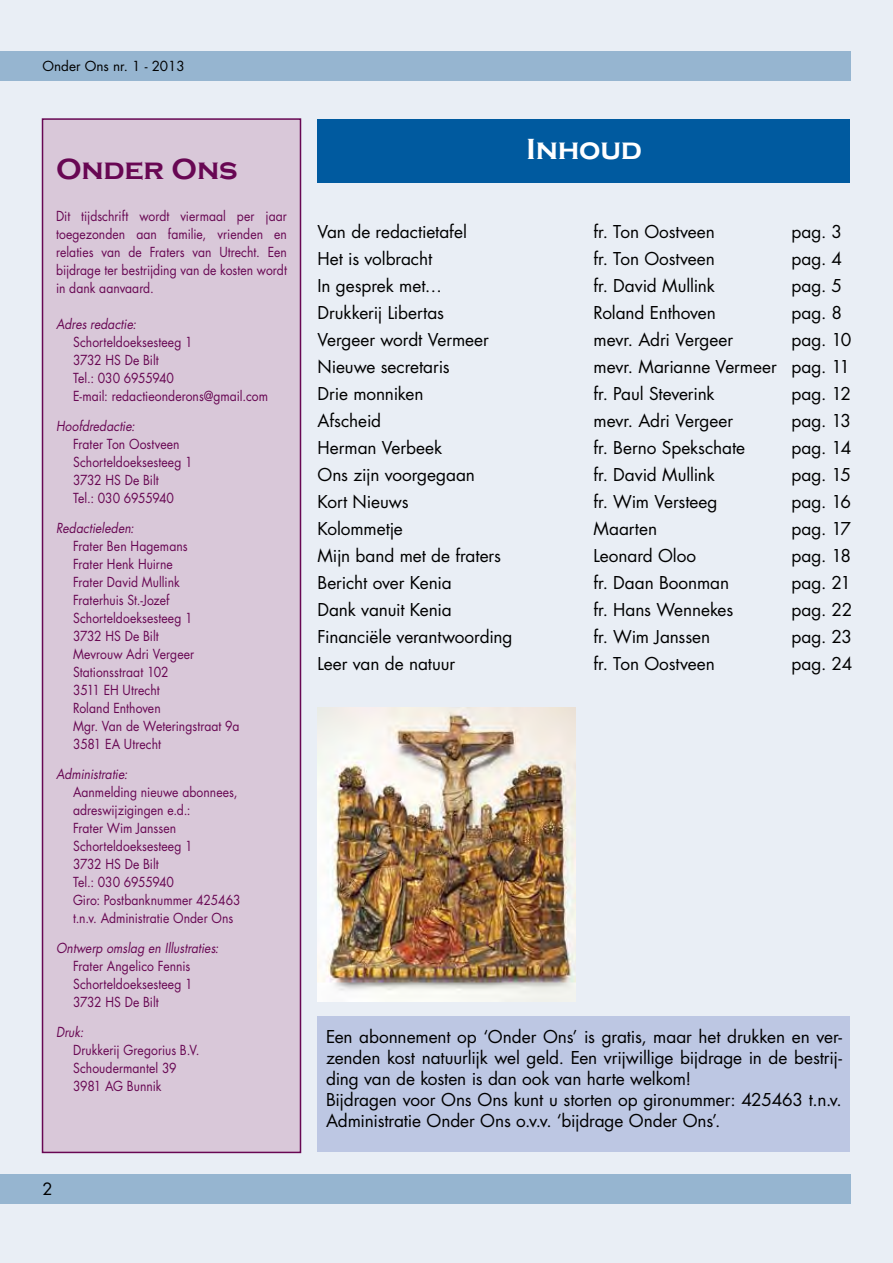
<style>
.page{position:relative;width:893px;height:1263px;background:#e9eef5}
.page>*{position:absolute;margin:0;border:0;box-sizing:border-box;transform-origin:0 0}
.t1{font:700 30px "Copperplate Gothic";letter-spacing:-.005em;color:#680753}
.t2{font:700 30px "Copperplate Gothic";letter-spacing:-.01em;color:#fff}
.t3{font:17.25px/21px "Futura Std";letter-spacing:-.005em;color:#000}
.t4{font:16.5px "Futura Std";color:#000}
.t5{font:13.5px/18px "Futura Std";letter-spacing:.005em;color:#680753;scale:.9 1}
.t6{font:italic 13.5px "Futura Std";letter-spacing:.005em;color:#680753;scale:.9 1}
.t7{font:13.5px "Futura Std";color:#000}
</style>
<div class="page">
<div style="left:317px;top:119px;width:533px;height:63px;background:#005a9f"></div>
<div style="left:43px;top:119px;width:257px;height:1033px;background:#d9c8d9"></div>
<div style="left:42px;top:118px;width:259px;height:1035px;border:2px solid #680753"></div>
<img style="left:317px;top:707px;width:258px;height:294px">
<div style="left:317px;top:1016px;width:533px;height:136px;background:#bdc7e3"></div>
<div style="left:0;top:1174px;width:850px;height:29px;background:#96b5d0"></div>
<div style="left:0;top:51px;width:850px;height:30px;background:#96b5d0"></div>
<p class="t7" style="left:43px;top:58px;width:144px">Onder Ons nr. 1 - 2013</p>
<h1 class="t1" style="left:56px;top:153px;width:183px">Onder Ons</h1>
<p class="t5" style="left:56px;top:207px;width:258px;text-align:justify">Dit tijdschrift wordt viermaal per jaar toegezonden aan familie, vrienden en relaties van de Fraters van Utrecht. Een bijdrage ter bestrijding van de kosten wordt in dank aanvaard.</p>
<p class="t6" style="left:56px;top:315px;width:91px">Adres redactie:</p>
<p class="t5" style="left:73px;top:333px;width:218px">Schorteldoeksesteeg 1<br>3732 HS De Bilt<br>Tel.: 030 6955940<br>E-mail: redactieonderons@gmail.com</p>
<p class="t6" style="left:56px;top:417px;width:89px">Hoofdredactie:</p>
<p class="t5" style="left:73px;top:435px;width:134px">Frater Ton Oostveen<br>Schorteldoeksesteeg 1<br>3732 HS De Bilt<br>Tel.: 030 6955940</p>
<p class="t6" style="left:56px;top:519px;width:88px">Redactieleden:</p>
<p class="t5" style="left:73px;top:537px;width:186px">Frater Ben Hagemans<br>Frater Henk Huirne<br>Frater David Mullink<br>Fraterhuis St.-Jozef<br>Schorteldoeksesteeg 1<br>3732 HS De Bilt<br>Mevrouw Adri Vergeer<br>Stationsstraat 102<br>3511 EH Utrecht<br>Roland Enthoven<br>Mgr. Van de Weteringstraat 9a<br>3581 EA Utrecht</p>
<p class="t6" style="left:56px;top:765px;width:81px">Administratie:</p>
<p class="t5" style="left:73px;top:783px;width:188px">Aanmelding nieuwe abonnees, adreswijzigingen e.d.:<br>Frater Wim Janssen<br>Schorteldoeksesteeg 1<br>3732 HS De Bilt<br>Tel.: 030 6955940<br>Giro: Postbanknummer 425463 t.n.v. Administratie Onder Ons</p>
<p class="t6" style="left:56px;top:939px;width:182px">Ontwerp omslag en Illustraties:</p>
<p class="t5" style="left:73px;top:957px;width:134px">Frater Angelico Fennis<br>Schorteldoeksesteeg 1<br>3732 HS De Bilt</p>
<p class="t6" style="left:56px;top:1023px;width:32px">Druk:</p>
<p class="t5" style="left:73px;top:1041px;width:142px">Drukkerij Gregorius B.V.<br>Schoudermantel 39<br>3981 AG Bunnik</p>
<p class="t4" style="left:43px;top:1179px;width:12px">2</p>
<h1 class="t2" style="left:526px;top:133px;width:117px">Inhoud</h1>
<p class="t3" style="left:317px;top:222px;width:151px">Van de redactietafel</p>
<p class="t3" style="left:593px;top:222px;width:123px">fr. Ton Oostveen</p>
<p class="t3" style="left:791px;top:222px;width:52px">pag. 3</p>
<p class="t3" style="left:317px;top:249px;width:116px">Het is volbracht</p>
<p class="t3" style="left:593px;top:249px;width:123px">fr. Ton Oostveen</p>
<p class="t3" style="left:791px;top:249px;width:52px">pag. 4</p>
<p class="t3" style="left:317px;top:276px;width:126px">In gesprek met…</p>
<p class="t3" style="left:593px;top:276px;width:123px">fr. David Mullink</p>
<p class="t3" style="left:791px;top:276px;width:52px">pag. 5</p>
<p class="t3" style="left:317px;top:303px;width:128px">Drukkerij Libertas</p>
<p class="t3" style="left:593px;top:303px;width:124px">Roland Enthoven</p>
<p class="t3" style="left:791px;top:303px;width:52px">pag. 8</p>
<p class="t3" style="left:317px;top:330px;width:173px">Vergeer wordt Vermeer</p>
<p class="t3" style="left:593px;top:330px;width:141px">mevr. Adri Vergeer</p>
<p class="t3" style="left:791px;top:330px;width:62px">pag. 10</p>
<p class="t3" style="left:317px;top:357px;width:134px">Nieuwe secretaris</p>
<p class="t3" style="left:593px;top:357px;width:258px">mevr. Marianne Vermeer pag. 11</p>
<p class="t3" style="left:317px;top:384px;width:108px">Drie monniken</p>
<p class="t3" style="left:593px;top:384px;width:123px">fr. Paul Steverink</p>
<p class="t3" style="left:791px;top:384px;width:61px">pag. 12</p>
<p class="t3" style="left:317px;top:411px;width:65px">Afscheid</p>
<p class="t3" style="left:593px;top:411px;width:141px">mevr. Adri Vergeer</p>
<p class="t3" style="left:791px;top:411px;width:61px">pag. 13</p>
<p class="t3" style="left:317px;top:438px;width:126px">Herman Verbeek</p>
<p class="t3" style="left:593px;top:438px;width:153px">fr. Berno Spekschate</p>
<p class="t3" style="left:791px;top:438px;width:61px">pag. 14</p>
<p class="t3" style="left:317px;top:465px;width:159px">Ons zijn voorgegaan</p>
<p class="t3" style="left:593px;top:465px;width:123px">fr. David Mullink</p>
<p class="t3" style="left:791px;top:465px;width:61px">pag. 15</p>
<p class="t3" style="left:317px;top:492px;width:93px">Kort Nieuws</p>
<p class="t3" style="left:593px;top:492px;width:126px">fr. Wim Versteeg</p>
<p class="t3" style="left:791px;top:492px;width:61px">pag. 16</p>
<p class="t3" style="left:317px;top:519px;width:87px">Kolommetje</p>
<p class="t3" style="left:593px;top:519px;width:65px">Maarten</p>
<p class="t3" style="left:791px;top:519px;width:61px">pag. 17</p>
<p class="t3" style="left:317px;top:546px;width:185px">Mijn band met de fraters</p>
<p class="t3" style="left:593px;top:546px;width:104px">Leonard Oloo</p>
<p class="t3" style="left:791px;top:546px;width:61px">pag. 18</p>
<p class="t3" style="left:317px;top:573px;width:136px">Bericht over Kenia</p>
<p class="t3" style="left:593px;top:573px;width:137px">fr. Daan Boonman</p>
<p class="t3" style="left:791px;top:573px;width:61px">pag. 21</p>
<p class="t3" style="left:317px;top:600px;width:136px">Dank vanuit Kenia</p>
<p class="t3" style="left:593px;top:600px;width:141px">fr. Hans Wennekes</p>
<p class="t3" style="left:791px;top:600px;width:62px">pag. 22</p>
<p class="t3" style="left:317px;top:627px;width:197px">Financiële verantwoording</p>
<p class="t3" style="left:593px;top:627px;width:118px">fr. Wim Janssen</p>
<p class="t3" style="left:791px;top:627px;width:62px">pag. 23</p>
<p class="t3" style="left:317px;top:654px;width:139px">Leer van de natuur</p>
<p class="t3" style="left:593px;top:654px;width:123px">fr. Ton Oostveen</p>
<p class="t3" style="left:791px;top:654px;width:62px">pag. 24</p>
<p class="t3" style="left:326px;top:1026px;width:517px">Een abonnement op ‘Onder Ons’ is gratis, maar het drukken en ver&shy;zenden kost natuurlijk wel geld. Een vrijwillige bijdrage in de bestrij&shy;ding van de kosten is dan ook van harte welkom!<br>Bijdragen voor Ons Ons kunt u storten op gironummer: 425463 t.n.v.<br>Administratie Onder Ons o.v.v. ‘bijdrage Onder Ons’.</p>
</div>
